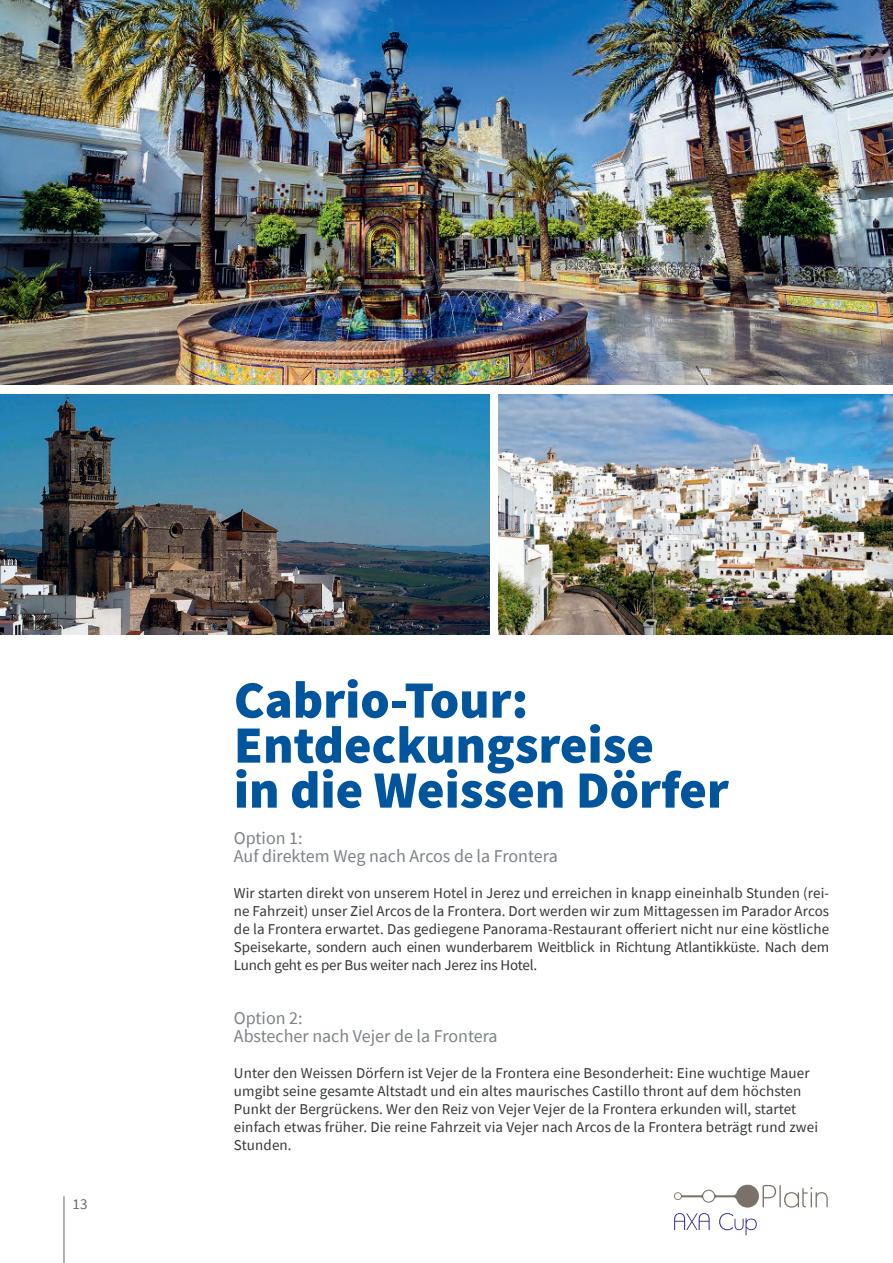
<style>
.page{position:relative;width:893px;height:1263px;background:#fff}
.page>*{position:absolute;margin:0;border:0;box-sizing:border-box;transform-origin:0 0}
.t1{font:900 52.5px/45px "Source Sans Pro";color:#01559c}
.t2{font:18px/18px "Source Sans Pro";color:#7c8286}
.t3{font:15px/18px "Source Sans Pro";letter-spacing:.01em;color:#333739;text-align:justify}
.t4{font:15px "Source Sans Pro";color:#676a6a}
</style>
<div class="page">
<svg style="left:674px;top:1185px;width:154px;height:22px"></svg>
<svg style="left:674px;top:1213px;width:83px;height:22px"></svg>
<img style="left:0;top:0;width:893px;height:385px">
<img style="left:499px;top:394px;width:394px;height:240px">
<img style="left:0;top:394px;width:489px;height:240px">
<hr style="left:64px;top:1196px;width:1px;height:67px;background:#676a6a">
<p class="t4" style="left:73px;top:1194px;width:16px">13</p>
<h1 class="t1" style="left:234px;top:677px;width:496px">Cabrio-Tour:<br>Entdeckungsreise<br>in die Weissen Dörfer</h1>
<p class="t2" style="left:234px;top:828px;width:325px">Option 1:<br>Auf direktem Weg nach Arcos de la Frontera</p>
<p class="t3" style="left:234px;top:883px;width:597px">Wir starten direkt von unserem Hotel in Jerez und erreichen in knapp eineinhalb Stunden (rei&shy;ne Fahrzeit) unser Ziel Arcos de la Frontera. Dort werden wir zum Mittagessen im Parador Arcos de la Frontera erwartet. Das gediegene Panorama-Restaurant offeriert nicht nur eine köstliche Speisekarte, sondern auch einen wunderbarem Weitblick in Richtung Atlantikküste. Nach dem Lunch geht es per Bus weiter nach Jerez ins Hotel.</p>
<p class="t2" style="left:234px;top:1008px;width:265px">Option 2:<br>Abstecher nach Vejer de la Frontera</p>
<p class="t3" style="left:234px;top:1063px;width:586px;text-align:left">Unter den Weissen Dörfern ist Vejer de la Frontera eine Besonderheit: Eine wuchtige Mauer umgibt seine gesamte Altstadt und ein altes maurisches Castillo thront auf dem höchsten Punkt der Bergrückens. Wer den Reiz von Vejer Vejer de la Frontera erkunden will, startet einfach etwas früher. Die reine Fahrzeit via Vejer nach Arcos de la Frontera beträgt rund zwei Stunden.</p>
</div>
